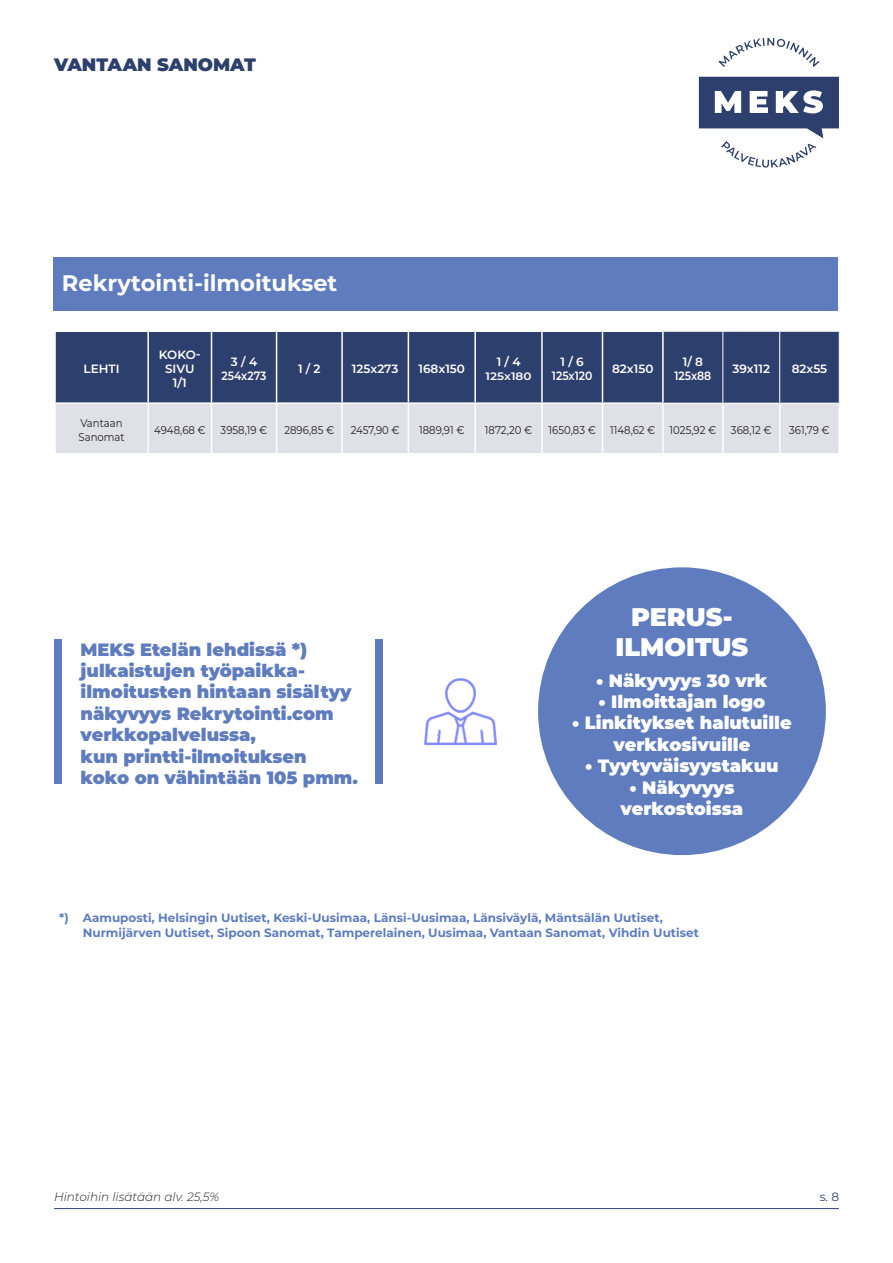
<style>
.page{position:relative;width:893px;height:1263px;background:#fff}
.page>*{position:absolute;margin:0;border:0;box-sizing:border-box;transform-origin:0 0}
.t1{font:900 25.5px "Montserrat";color:#fff}
.t2{font:700 22.5px "Montserrat";color:#fff}
.t3{font:900 18px "Montserrat";color:#2d3f6c}
.t4{font:900 17.85px/21.3px "Montserrat";color:#5e7cbe}
.t5{font:900 17.85px "Montserrat";color:#fff}
.t6{font:900 17.85px "Montserrat";letter-spacing:-.02em;color:#fff}
.t7{font:700 12px/15px "Montserrat";color:#5e7cbe}
.t8{font:600 12px/14.4px "Montserrat";color:#fff;text-align:center}
.t9{font:italic 300 12px "Montserrat";color:#231f20}
.t10{font:600 12px "Montserrat";color:#fff;scale:.9 1}
.t11{font:12px "Montserrat";color:#2d3f6c}
.t12{font:11.25px "Montserrat";color:#231f20;scale:.9 1}
.t13{font:600 10.8px "Montserrat";color:#fff;scale:1.11 1}
</style>
<div class="page">
<hr style="left:54px;top:1208px;width:785px;height:1px;background:#2d3f6c">
<svg style="left:718px;top:38px;width:101px;height:29px"></svg>
<svg style="left:699px;top:77px;width:140px;height:91px"></svg>
<div style="left:53px;top:258px;width:784px;height:53px;background:#5e7cbe"></div>
<div style="left:56px;top:332px;width:783px;height:71px;background:#2d3f6c"></div>
<div style="left:56px;top:404px;width:782px;height:49px;background:#e0e0e8"></div>
<hr style="left:722px;top:332px;width:1px;height:71px;background:#fff">
<hr style="left:779px;top:332px;width:1px;height:71px;background:#fff">
<hr style="left:147px;top:404px;width:2px;height:49px;background:#fff">
<hr style="left:211px;top:404px;width:1px;height:49px;background:#fff">
<hr style="left:276px;top:404px;width:1px;height:49px;background:#fff">
<hr style="left:341px;top:404px;width:2px;height:49px;background:#fff">
<hr style="left:408px;top:404px;width:1px;height:49px;background:#fff">
<hr style="left:474px;top:404px;width:2px;height:49px;background:#fff">
<hr style="left:541px;top:404px;width:2px;height:49px;background:#fff">
<hr style="left:602px;top:404px;width:1px;height:49px;background:#fff">
<hr style="left:662px;top:404px;width:2px;height:49px;background:#fff">
<hr style="left:722px;top:403px;width:2px;height:50px;background:#fff">
<hr style="left:779px;top:403px;width:1px;height:50px;background:#fff">
<hr style="left:147px;top:332px;width:2px;height:70px;background:#fff">
<hr style="left:211px;top:332px;width:1px;height:70px;background:#fff">
<hr style="left:276px;top:332px;width:1px;height:70px;background:#fff">
<hr style="left:341px;top:332px;width:2px;height:70px;background:#fff">
<hr style="left:408px;top:332px;width:1px;height:70px;background:#fff">
<hr style="left:474px;top:332px;width:2px;height:70px;background:#fff">
<hr style="left:541px;top:332px;width:2px;height:70px;background:#fff">
<hr style="left:602px;top:332px;width:1px;height:70px;background:#fff">
<hr style="left:662px;top:332px;width:2px;height:70px;background:#fff">
<hr style="left:54px;top:402px;width:94px;height:2px;background:#fff">
<hr style="left:148px;top:402px;width:63px;height:2px;background:#fff">
<hr style="left:211px;top:402px;width:66px;height:2px;background:#fff">
<hr style="left:277px;top:402px;width:65px;height:2px;background:#fff">
<hr style="left:342px;top:402px;width:66px;height:2px;background:#fff">
<hr style="left:408px;top:402px;width:67px;height:2px;background:#fff">
<hr style="left:475px;top:402px;width:67px;height:2px;background:#fff">
<hr style="left:542px;top:402px;width:60px;height:2px;background:#fff">
<hr style="left:602px;top:402px;width:62px;height:2px;background:#fff">
<div style="left:538px;top:567px;width:288px;height:288px;background:#5e7cbe;border-radius:50%"></div>
<img style="left:424px;top:678px;width:72px;height:66px">
<div style="left:54px;top:639px;width:8px;height:145px;background:#5e7cbe"></div>
<div style="left:375px;top:639px;width:8px;height:145px;background:#5e7cbe"></div>
<h3 class="t3" style="left:54px;top:52px;width:203px">VANTAAN SANOMAT</h3>
<p class="t2" style="left:62px;top:267px;width:277px">Rekrytointi-ilmoitukset</p>
<p class="t8" style="left:84px;top:361px;width:38px">LEHTI</p>
<p class="t8" style="left:159px;top:347px;width:44px">KOKO-<br>SIVU</p>
<p class="t8" style="left:173px;top:375px;width:15px">1/1</p>
<p class="t8" style="left:231px;top:354px;width:28px">3 / 4</p>
<p class="t10" style="left:222px;top:367px;width:52px">254x273</p>
<p class="t8" style="left:298px;top:361px;width:24px">1 / 2</p>
<p class="t8" style="left:352px;top:361px;width:48px">125x273</p>
<p class="t8" style="left:419px;top:361px;width:48px">168x150</p>
<p class="t8" style="left:497px;top:354px;width:25px">1 / 4</p>
<p class="t13" style="left:486px;top:369px;width:43px">125x180</p>
<p class="t8" style="left:561px;top:354px;width:25px">1 / 6</p>
<p class="t10" style="left:552px;top:367px;width:47px">125x120</p>
<p class="t8" style="left:612px;top:361px;width:43px">82x150</p>
<p class="t8" style="left:683px;top:354px;width:22px">1/ 8</p>
<p class="t10" style="left:674px;top:367px;width:42px">125x88</p>
<p class="t8" style="left:732px;top:361px;width:39px">39x112</p>
<p class="t8" style="left:792px;top:361px;width:37px">82x55</p>
<p class="t12" style="left:80px;top:415px;width:48px">Vantaan</p>
<p class="t12" style="left:78px;top:429px;width:53px">Sanomat</p>
<p class="t12" style="left:154px;top:422px;width:59px">4948,68 €</p>
<p class="t12" style="left:221px;top:422px;width:53px">3958,19 €</p>
<p class="t12" style="left:284px;top:422px;width:57px">2896,85 €</p>
<p class="t12" style="left:351px;top:422px;width:56px">2457,90 €</p>
<p class="t12" style="left:419px;top:422px;width:52px">1889,91 €</p>
<p class="t12" style="left:485px;top:422px;width:54px">1872,20 €</p>
<p class="t12" style="left:549px;top:422px;width:54px">1650,83 €</p>
<p class="t12" style="left:610px;top:422px;width:52px">1148,62 €</p>
<p class="t12" style="left:670px;top:422px;width:53px">1025,92 €</p>
<p class="t12" style="left:731px;top:422px;width:47px">368,12 €</p>
<p class="t12" style="left:789px;top:422px;width:46px">361,79 €</p>
<p class="t4" style="left:81px;top:638px;width:228px">MEKS Etelän lehdissä *)</p>
<p class="t4" style="left:81px;top:659px;width:226px">julkaistujen työpaikka-</p>
<p class="t4" style="left:81px;top:680px;width:272px">ilmoitusten hintaan sisältyy näkyvyys Rekrytointi.com</p>
<p class="t4" style="left:81px;top:723px;width:177px">verkkopalvelussa,</p>
<p class="t4" style="left:81px;top:744px;width:228px">kun printti-ilmoituksen</p>
<p class="t4" style="left:81px;top:766px;width:279px">koko on vähintään 105 pmm.</p>
<p class="t1" style="left:631px;top:597px;width:103px">PERUS-</p>
<p class="t1" style="left:616px;top:628px;width:134px">ILMOITUS</p>
<p class="t5" style="left:596px;top:667px;width:173px">• Näkyvyys 30 vrk</p>
<p class="t5" style="left:599px;top:688px;width:168px">• Ilmoittajan logo</p>
<p class="t5" style="left:572px;top:710px;width:221px">• Linkitykset halutuille</p>
<p class="t5" style="left:613px;top:731px;width:138px">verkkosivuille</p>
<p class="t5" style="left:585px;top:752px;width:195px">• Tyytyväisyystakuu</p>
<p class="t6" style="left:629px;top:774px;width:107px">• Näkyvyys</p>
<p class="t5" style="left:621px;top:795px;width:124px">verkostoissa</p>
<p class="t7" style="left:83px;top:910px;width:618px;text-indent:-24px">*) Aamuposti, Helsingin Uutiset, Keski-Uusimaa, Länsi-Uusimaa, Länsiväylä, Mäntsälän Uutiset,<br>Nurmijärven Uutiset, Sipoon Sanomat, Tamperelainen, Uusimaa, Vantaan Sanomat, Vihdin Uutiset</p>
<p class="t9" style="left:54px;top:1189px;width:167px">Hintoihin lisätään alv. 25,5%</p>
<p class="t11" style="left:820px;top:1188px;width:21px">s. 8</p>
</div>
